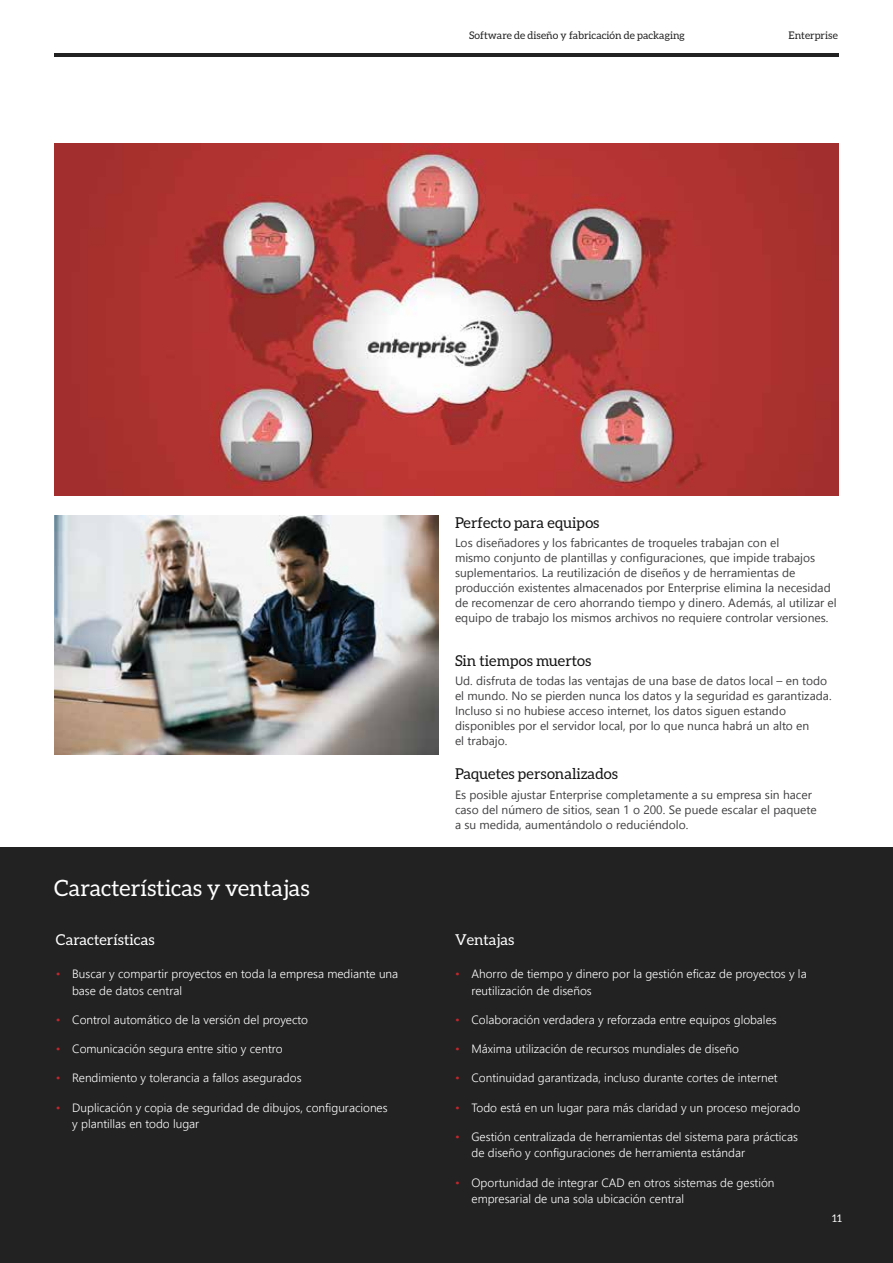
<style>
.page{position:relative;width:893px;height:1263px;background:#fff}
.page>*{position:absolute;margin:0;border:0;box-sizing:border-box;transform-origin:0 0}
.t1{font:22.5px "Aleo";color:#fff}
.t2{font:15px "Aleo";color:#141414}
.t3{font:15px "Aleo";color:#fff}
.t4{font:12px/15px "Segoe UI";color:#414042}
.t5{font:300 12px/16.5px "Segoe UI";color:#fff}
.t6{font:10.5px "Aleo";color:#222223}
.t7{font:10.5px "Aleo";color:#fff}
.s1{color:#c2272d}
</style>
<div class="page">
<div style="left:0;top:847px;width:893px;height:416px;background:#222223"></div>
<hr style="left:54px;top:54px;width:785px;height:3px;background:#222223">
<img style="left:55px;top:516px;width:384px;height:238px">
<img style="left:54px;top:144px;width:785px;height:351px">
<p class="t6" style="left:469px;top:29px;width:217px">Software de diseño y fabricación de packaging</p>
<p class="t6" style="left:788px;top:29px;width:51px">Enterprise</p>
<h1 class="t1" style="left:54px;top:875px;width:257px">Características y ventajas</h1>
<p class="t3" style="left:56px;top:931px;width:100px">Características</p>
<p class="t5" style="left:72px;top:965px;width:327px;text-indent:-16px"><span class="s1">•</span> Buscar y compartir proyectos en toda la empresa mediante una base de datos central</p>
<p class="t5" style="left:56px;top:1011px;width:254px"><span class="s1">•</span> Control automático de la versión del proyecto</p>
<p class="t5" style="left:56px;top:1040px;width:228px"><span class="s1">•</span> Comunicación segura entre sitio y centro</p>
<p class="t5" style="left:56px;top:1069px;width:247px"><span class="s1">•</span> Rendimiento y tolerancia a fallos asegurados</p>
<p class="t5" style="left:72px;top:1099px;width:317px;text-indent:-16px"><span class="s1">•</span> Duplicación y copia de seguridad de dibujos, configuraciones y plantillas en todo lugar</p>
<p class="t2" style="left:455px;top:514px;width:146px">Perfecto para equipos</p>
<p class="t4" style="left:455px;top:535px;width:383px">Los diseñadores y los fabricantes de troqueles trabajan con el<br>mismo conjunto de plantillas y configuraciones, que impide trabajos suplementarios. La reutilización de diseños y de herramientas de producción existentes almacenados por Enterprise elimina la necesidad de recomenzar de cero ahorrando tiempo y dinero. Además, al utilizar el equipo de trabajo los mismos archivos no requiere controlar versiones.</p>
<p class="t2" style="left:455px;top:652px;width:138px">Sin tiempos muertos</p>
<p class="t4" style="left:455px;top:672px;width:378px">Ud. disfruta de todas las ventajas de una base de datos local – en todo el mundo. No se pierden nunca los datos y la seguridad es garantizada.<br>Incluso si no hubiese acceso internet, los datos siguen estando disponibles por el servidor local, por lo que nunca habrá un alto en<br>el trabajo.</p>
<p class="t2" style="left:455px;top:765px;width:164px">Paquetes personalizados</p>
<p class="t4" style="left:455px;top:786px;width:363px">Es posible ajustar Enterprise completamente a su empresa sin hacer caso del número de sitios, sean 1 o 200. Se puede escalar el paquete a su medida, aumentándolo o reduciéndolo.</p>
<p class="t3" style="left:455px;top:931px;width:61px">Ventajas</p>
<p class="t5" style="left:471px;top:965px;width:337px;text-indent:-16px"><span class="s1">•</span> Ahorro de tiempo y dinero por la gestión eficaz de proyectos y la reutilización de diseños</p>
<p class="t5" style="left:455px;top:1011px;width:323px"><span class="s1">•</span> Colaboración verdadera y reforzada entre equipos globales</p>
<p class="t5" style="left:455px;top:1040px;width:285px"><span class="s1">•</span> Máxima utilización de recursos mundiales de diseño</p>
<p class="t5" style="left:455px;top:1069px;width:324px"><span class="s1">•</span> Continuidad garantizada, incluso durante cortes de internet</p>
<p class="t5" style="left:455px;top:1099px;width:347px"><span class="s1">•</span> Todo está en un lugar para más claridad y un proceso mejorado</p>
<p class="t5" style="left:471px;top:1128px;width:328px;text-indent:-16px"><span class="s1">•</span> Gestión centralizada de herramientas del sistema para prácticas de diseño y configuraciones de herramienta estándar</p>
<p class="t5" style="left:471px;top:1174px;width:305px;text-indent:-16px"><span class="s1">•</span> Oportunidad de integrar CAD en otros sistemas de gestión empresarial de una sola ubicación central</p>
<p class="t7" style="left:832px;top:1212px;width:11px">11</p>
</div>
